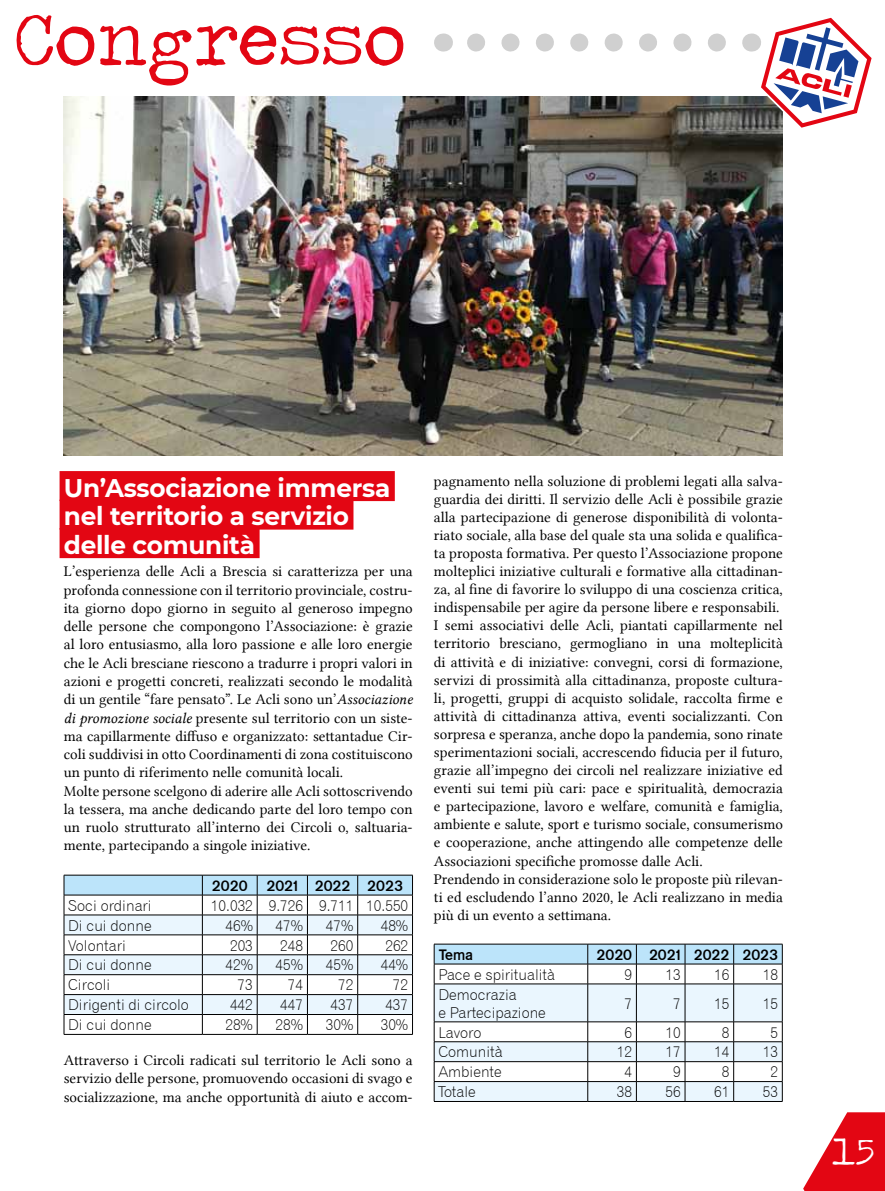
<style>
.page{position:relative;width:885px;height:1191px;background:#fff}
.page>*{position:absolute;margin:0;border:0;box-sizing:border-box;transform-origin:0 0}
.t1{font:76.2px "Traveling Typewriter";color:#e30613}
.t2{font:39px "Traveling Typewriter";color:#fff;scale:1.1 1}
.t3{font:700 25.5px/28.5px "Montserrat";letter-spacing:-.01em;color:#fff}
.t4{font:15px/18.1px "Lin Libertine";color:#000}
.t5{font:15px/18px "Gothic 720 BT Light B";color:#000}
.t6{font:15px "Gothic 725 BT Bold A";color:#000}
.s1{font-family:"Lin Libertine I"}
</style>
<div class="page">
<svg style="left:803px;top:1112px;width:81px;height:79px"></svg>
<img style="left:64px;top:97px;width:718px;height:358px">
<hr style="left:0;top:161px;width:1px;height:38px;background:#f0edec">
<div style="left:60px;top:471px;width:335px;height:30px;background:#e30613"></div>
<div style="left:60px;top:499px;width:293px;height:30px;background:#e30613"></div>
<div style="left:60px;top:528px;width:199px;height:30px;background:#e30613"></div>
<svg style="left:64px;top:875px;width:349px;height:159px"></svg>
<hr style="left:64px;top:1034px;width:138px;height:1px;background:#000">
<hr style="left:202px;top:1034px;width:55px;height:1px;background:#000">
<hr style="left:257px;top:1034px;width:50px;height:1px;background:#000">
<hr style="left:307px;top:1034px;width:50px;height:1px;background:#000">
<hr style="left:357px;top:1034px;width:55px;height:1px;background:#000">
<svg style="left:759px;top:17px;width:113px;height:113px"></svg>
<svg style="left:434px;top:944px;width:349px;height:157px"></svg>
<hr style="left:434px;top:1101px;width:153px;height:1px;background:#000">
<hr style="left:587px;top:1101px;width:49px;height:1px;background:#000">
<hr style="left:636px;top:1101px;width:49px;height:1px;background:#000">
<hr style="left:685px;top:1101px;width:48px;height:1px;background:#000">
<hr style="left:733px;top:1101px;width:49px;height:1px;background:#000">
<svg style="left:467px;top:34px;width:249px;height:18px"></svg>
<svg style="left:751px;top:34px;width:1px;height:18px"></svg>
<svg style="left:443px;top:34px;width:1px;height:18px"></svg>
<h1 class="t1" style="left:14px;top:-11px;width:393px">Congresso</h1>
<h3 class="t3" style="left:64px;top:472px;width:328px">Un’Associazione immersa nel territorio a servizio delle comunità</h3>
<p class="t4" style="left:64px;top:562px;width:350px">L’esperienza delle Acli a Brescia si caratterizza per una profonda connessione con il territorio provinciale, costru&shy;ita giorno dopo giorno in seguito al generoso impegno delle persone che compongono l’Associazione: è grazie al loro entusiasmo, alla loro passione e alle loro energie che le Acli bresciane riescono a tradurre i propri valori in azioni e progetti concreti, realizzati secondo le modalità di un gentile “fare pensato”. Le Acli sono un’<span class="s1">Associazione di promozione sociale</span> presente sul territorio con un siste&shy;ma capillarmente diffuso e organizzato: settantadue Cir&shy;coli suddivisi in otto Coordinamenti di zona costituiscono un punto di riferimento nelle comunità locali.<br>Molte persone scelgono di aderire alle Acli sottoscrivendo la tessera, ma anche dedicando parte del loro tempo con un ruolo strutturato all’interno dei Circoli o, saltuaria&shy;mente, partecipando a singole iniziative.</p>
<p class="t6" style="left:212px;top:877px;width:37px">2020</p>
<p class="t6" style="left:266px;top:877px;width:138px">2021 2022 2023</p>
<p class="t5" style="left:68px;top:896px;width:85px">Soci ordinari</p>
<p class="t5" style="left:211px;top:896px;width:199px">10.032 9.726 9.711 10.550</p>
<p class="t5" style="left:68px;top:916px;width:85px">Di cui donne</p>
<p class="t5" style="left:225px;top:916px;width:29px">46%</p>
<p class="t5" style="left:275px;top:916px;width:29px">47%</p>
<p class="t5" style="left:326px;top:916px;width:29px">47%</p>
<p class="t5" style="left:380px;top:916px;width:29px">48%</p>
<p class="t5" style="left:68px;top:936px;width:59px">Volontari</p>
<p class="t5" style="left:230px;top:936px;width:24px">203</p>
<p class="t5" style="left:280px;top:936px;width:24px">248</p>
<p class="t5" style="left:330px;top:936px;width:24px">260</p>
<p class="t5" style="left:385px;top:936px;width:24px">262</p>
<p class="t5" style="left:68px;top:956px;width:85px">Di cui donne</p>
<p class="t5" style="left:225px;top:956px;width:29px">42%</p>
<p class="t5" style="left:275px;top:956px;width:29px">45%</p>
<p class="t5" style="left:326px;top:956px;width:29px">45%</p>
<p class="t5" style="left:380px;top:956px;width:29px">44%</p>
<p class="t5" style="left:68px;top:976px;width:44px">Circoli</p>
<p class="t5" style="left:238px;top:976px;width:17px">73</p>
<p class="t5" style="left:288px;top:976px;width:17px">74</p>
<p class="t5" style="left:338px;top:976px;width:17px">72</p>
<p class="t5" style="left:393px;top:976px;width:17px">72</p>
<p class="t5" style="left:68px;top:995px;width:122px">Dirigenti di circolo</p>
<p class="t5" style="left:230px;top:995px;width:24px">442</p>
<p class="t5" style="left:280px;top:995px;width:24px">447</p>
<p class="t5" style="left:330px;top:995px;width:24px">437</p>
<p class="t5" style="left:385px;top:995px;width:24px">437</p>
<p class="t5" style="left:68px;top:1015px;width:85px">Di cui donne</p>
<p class="t5" style="left:225px;top:1015px;width:29px">28%</p>
<p class="t5" style="left:275px;top:1015px;width:29px">28%</p>
<p class="t5" style="left:326px;top:1015px;width:29px">30%</p>
<p class="t5" style="left:380px;top:1015px;width:29px">30%</p>
<p class="t4" style="left:64px;top:1051px;width:350px;text-align:justify">Attraverso i Circoli radicati sul territorio le Acli sono a servizio delle persone, promuovendo occasioni di svago e socializzazione, ma anche opportunità di aiuto e accom-</p>
<p class="t4" style="left:434px;top:471px;width:350px">pagnamento nella soluzione di problemi legati alla salva&shy;guardia dei diritti. Il servizio delle Acli è possibile grazie alla partecipazione di generose disponibilità di volonta&shy;riato sociale, alla base del quale sta una solida e qualifica&shy;ta proposta formativa. Per questo l’Associazione propone molteplici iniziative culturali e formative alla cittadinan&shy;za, al fine di favorire lo sviluppo di una coscienza critica, indispensabile per agire da persone libere e responsabili.<br>I semi associativi delle Acli, piantati capillarmente nel territorio bresciano, germogliano in una molteplicità di attività e di iniziative: convegni, corsi di formazione, servizi di prossimità alla cittadinanza, proposte cultura&shy;li, progetti, gruppi di acquisto solidale, raccolta firme e attività di cittadinanza attiva, eventi socializzanti. Con sorpresa e speranza, anche dopo la pandemia, sono rinate sperimentazioni sociali, accrescendo fiducia per il futuro, grazie all’impegno dei circoli nel realizzare iniziative ed eventi sui temi più cari: pace e spiritualità, democrazia e partecipazione, lavoro e welfare, comunità e famiglia, ambiente e salute, sport e turismo sociale, consumerismo e cooperazione, anche attingendo alle competenze delle Associazioni specifiche promosse dalle Acli.<br>Prendendo in considerazione solo le proposte più rilevan&shy;ti ed escludendo l’anno 2020, le Acli realizzano in media più di un evento a settimana.</p>
<p class="t6" style="left:438px;top:946px;width:36px">Tema</p>
<p class="t6" style="left:596px;top:946px;width:183px">2020 2021 2022 2023</p>
<p class="t5" style="left:438px;top:965px;width:118px">Pace e spiritualità</p>
<p class="t5" style="left:624px;top:965px;width:9px">9</p>
<p class="t5" style="left:665px;top:965px;width:17px">13</p>
<p class="t5" style="left:714px;top:965px;width:17px">16</p>
<p class="t5" style="left:762px;top:965px;width:17px">18</p>
<p class="t5" style="left:438px;top:985px;width:109px">Democrazia<br>e Partecipazione</p>
<p class="t5" style="left:624px;top:994px;width:9px">7</p>
<p class="t5" style="left:673px;top:994px;width:9px">7</p>
<p class="t5" style="left:714px;top:994px;width:17px">15</p>
<p class="t5" style="left:762px;top:994px;width:17px">15</p>
<p class="t5" style="left:438px;top:1023px;width:45px">Lavoro</p>
<p class="t5" style="left:624px;top:1023px;width:9px">6</p>
<p class="t5" style="left:665px;top:1023px;width:17px">10</p>
<p class="t5" style="left:721px;top:1023px;width:9px">8</p>
<p class="t5" style="left:770px;top:1023px;width:9px">5</p>
<p class="t5" style="left:438px;top:1043px;width:66px">Comunità</p>
<p class="t5" style="left:616px;top:1043px;width:17px">12</p>
<p class="t5" style="left:665px;top:1043px;width:17px">17</p>
<p class="t5" style="left:714px;top:1043px;width:17px">14</p>
<p class="t5" style="left:762px;top:1043px;width:17px">13</p>
<p class="t5" style="left:438px;top:1062px;width:65px">Ambiente</p>
<p class="t5" style="left:624px;top:1062px;width:9px">4</p>
<p class="t5" style="left:673px;top:1062px;width:9px">9</p>
<p class="t5" style="left:721px;top:1062px;width:9px">8</p>
<p class="t5" style="left:770px;top:1062px;width:9px">2</p>
<p class="t5" style="left:438px;top:1082px;width:39px">Totale</p>
<p class="t5" style="left:616px;top:1082px;width:17px">38</p>
<p class="t5" style="left:665px;top:1082px;width:17px">56</p>
<p class="t5" style="left:714px;top:1082px;width:17px">61</p>
<p class="t5" style="left:762px;top:1082px;width:17px">53</p>
<h2 class="t2" style="left:831px;top:1126px;width:40px">15</h2>
</div>
